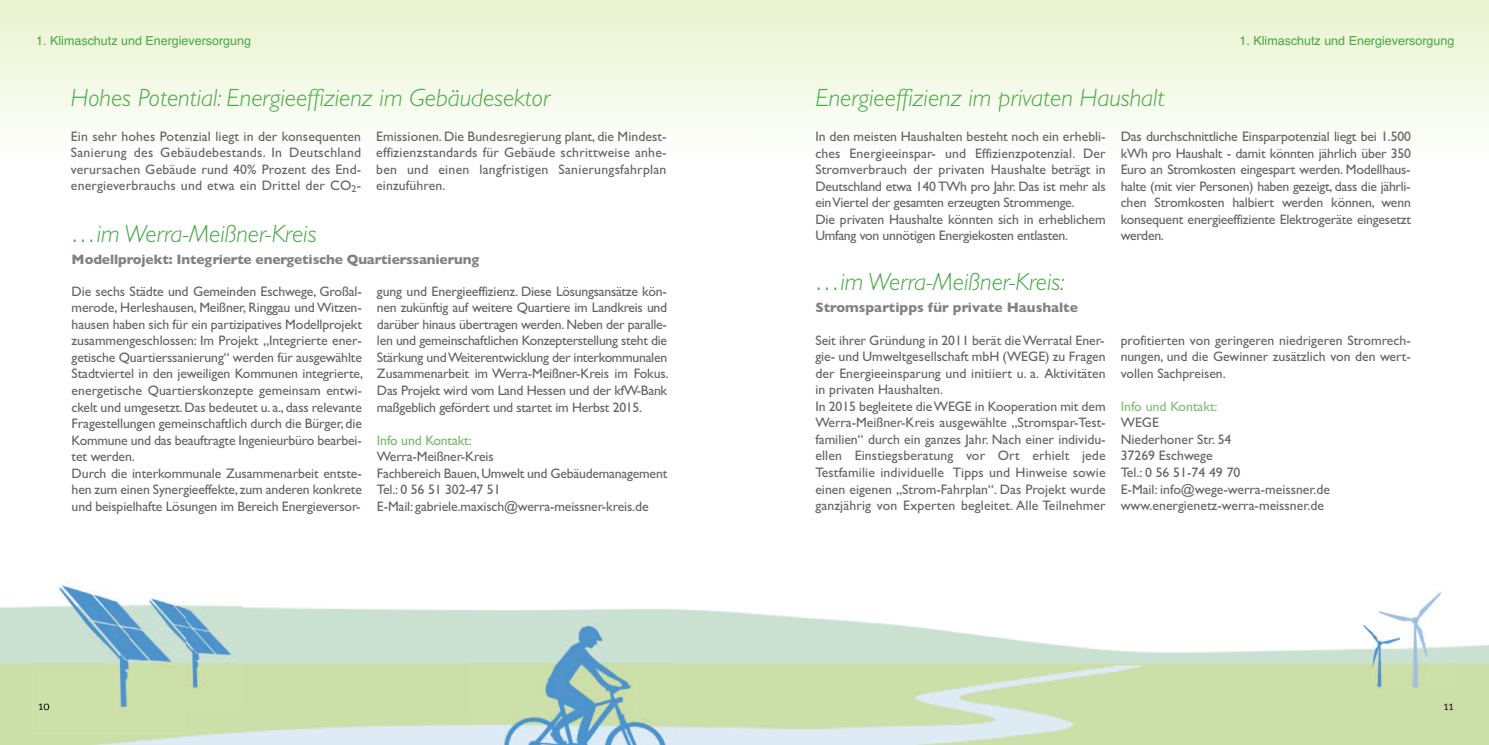
<style>
.page{position:relative;width:1489px;height:745px;background:#fff}
.page>*{position:absolute;margin:0;border:0;box-sizing:border-box;transform-origin:0 0}
.t1{font:italic 300 25px "Gill Sans";color:#44a942}
.t2{font:13.75px/16.5px "Gill Sans";letter-spacing:-.01em;color:#626265}
.t3{font:700 13.75px "Gill Sans";letter-spacing:-.01em;color:#808285}
.t4{font:13.75px "Gill Sans";letter-spacing:-.01em;color:#76b967}
.t5{font:13.75px "Gill Sans";color:#7fbc70}
.t6{font:12.5px "Helvetica";color:#44a942}
.t7{font:12.5px "Meta";color:#231f20}
</style>
<div class="page">
<div style="left:744px;top:0;width:744px;height:156px;background:linear-gradient(to bottom,#eaf2cd,#fdfefd)"></div>
<div style="left:0;top:0;width:745px;height:156px;background:linear-gradient(to bottom,#eaf2cd,#fdfefd)"></div>
<img style="left:32px;top:580px;width:154px;height:153px">
<svg style="left:39px;top:703px;width:10px;height:6px"></svg>
<img style="left:130px;top:580px;width:112px;height:128px">
<img style="left:469px;top:612px;width:208px;height:132px">
<img style="left:1398px;top:589px;width:55px;height:100px">
<img style="left:1378px;top:611px;width:20px;height:9px">
<img style="left:1346px;top:624px;width:52px;height:65px">
<p class="t6" style="left:36px;top:33px;width:216px">1. Klimaschutz und Energieversorgung</p>
<h1 class="t1" style="left:71px;top:83px;width:480px">Hohes Potential: Energieeffizienz im Gebäudesektor</h1>
<p class="t2" style="left:71px;top:128px;width:292px;text-align:justify">Ein sehr hohes Potenzial liegt in der konsequenten Sanierung des Gebäudebestands. In Deutschland verursachen Gebäude rund 40% Prozent des End&shy;energieverbrauchs und etwa ein Drittel der CO<sub>2</sub>-</p>
<p class="t2" style="left:376px;top:128px;width:292px;text-align:justify">Emissionen. Die Bundesregierung plant, die Mindest&shy;effizienzstandards für Gebäude schrittweise anhe&shy;ben und einen langfristigen Sanierungsfahrplan einzuführen.</p>
<h1 class="t1" style="left:72px;top:218px;width:246px">…im Werra-Meißner-Kreis</h1>
<p class="t3" style="left:72px;top:251px;width:409px">Modellprojekt: Integrierte energetische Quartierssanierung</p>
<p class="t2" style="left:72px;top:283px;width:293px">Die sechs Städte und Gemeinden Eschwege, Großal&shy;merode, Herleshausen, Meißner, Ringgau und Witzen&shy;hausen haben sich für ein partizipatives Modellprojekt zusammengeschlossen: Im Projekt „Integrierte ener&shy;getische Quartierssanierung“ werden für ausgewählte Stadtviertel in den jeweiligen Kommunen integrierte, energetische Quartierskonzepte gemeinsam entwi&shy;ckelt und umgesetzt.Das bedeutet u. a., dass relevante Fragestellungen gemeinschaftlich durch die Bürger, die Kommune und das beauftragte Ingenieurbüro bearbei&shy;tet werden.<br>Durch die interkommunale Zusammenarbeit entste&shy;hen zum einen Synergieeffekte, zum anderen konkrete und beispielhafte Lösungen im Bereich Energieversor-</p>
<p class="t2" style="left:377px;top:283px;width:293px">gung und Energieeffizienz. Diese Lösungsansätze kön&shy;nen zukünftig auf weitere Quartiere im Landkreis und darüber hinaus übertragen werden.Neben der paralle&shy;len und gemeinschaftlichen Konzepterstellung steht die Stärkung undWeiterentwicklung der interkommunalen Zusammenarbeit im Werra-Meißner-Kreis im Fokus.<br>Das Projekt wird vom Land Hessen und der kfW-Bank maßgeblich gefördert und startet im Herbst 2015.</p>
<p class="t4" style="left:377px;top:431px;width:96px">Info und Kontakt:</p>
<p class="t2" style="left:377px;top:448px;width:292px">Werra-Meißner-Kreis<br>Fachbereich Bauen,Umwelt und Gebäudemanagement Tel.: 0 56 51 302-47 51<br>E-Mail: gabriele.maxisch@werra-meissner-kreis.de</p>
<p class="t6" style="left:1239px;top:33px;width:216px">1. Klimaschutz und Energieversorgung</p>
<h1 class="t1" style="left:815px;top:83px;width:350px">Energieeffizienz im privaten Haushalt</h1>
<p class="t2" style="left:815px;top:128px;width:292px">In den meisten Haushalten besteht noch ein erhebli&shy;ches Energieeinspar- und Effizienzpotenzial. Der Stromverbrauch der privaten Haushalte beträgt in Deutschland etwa 140 TWh pro Jahr. Das ist mehr als einViertel der gesamten erzeugten Strommenge.<br>Die privaten Haushalte könnten sich in erheblichem Umfang von unnötigen Energiekosten entlasten.</p>
<p class="t2" style="left:1120px;top:128px;width:292px;text-align:justify">Das durchschnittliche Einsparpotenzial liegt bei 1.500 kWh pro Haushalt - damit könnten jährlich über 350<br>Euro an Stromkosten eingespart werden. Modellhaus&shy;halte (mit vier Personen) haben gezeigt, dass die jährli&shy;chen Stromkosten halbiert werden können, wenn konsequent energieeffiziente Elektrogeräte eingesetzt werden.</p>
<h1 class="t1" style="left:815px;top:266px;width:250px">…im Werra-Meißner-Kreis:</h1>
<p class="t3" style="left:815px;top:299px;width:264px">Stromspartipps für private Haushalte</p>
<p class="t2" style="left:815px;top:331px;width:292px">Seit ihrer Gründung in 2011 berät dieWerratal Ener&shy;gie- und Umweltgesellschaft mbH (WEGE) zu Fragen der Energieeinsparung und initiiert u. a. Aktivitäten in privaten Haushalten.<br>In 2015 begleitete dieWEGE in Kooperation mit dem Werra-Meißner-Kreis ausgewählte „Stromspar-Test&shy;familien“ durch ein ganzes Jahr. Nach einer individu&shy;ellen Einstiegsberatung vor Ort erhielt jede Testfamilie individuelle Tipps und Hinweise sowie einen eigenen „Strom-Fahrplan“. Das Projekt wurde ganzjährig von Experten begleitet. Alle Teilnehmer</p>
<p class="t2" style="left:1120px;top:331px;width:292px;text-align:justify">profitierten von geringeren niedrigeren Stromrech&shy;nungen, und die Gewinner zusätzlich von den wert&shy;vollen Sachpreisen.</p>
<p class="t5" style="left:1120px;top:398px;width:98px">Info und Kontakt:</p>
<p class="t2" style="left:1120px;top:414px;width:211px">WEGE<br>Niederhoner Str. 54<br>37269 Eschwege<br>Tel.: 0 56 51-74 49 70<br>E-Mail: info@wege-werra-meissner.de www.energienetz-werra-meissner.de</p>
<p class="t7" style="left:1443px;top:697px;width:12px">11</p>
</div>
